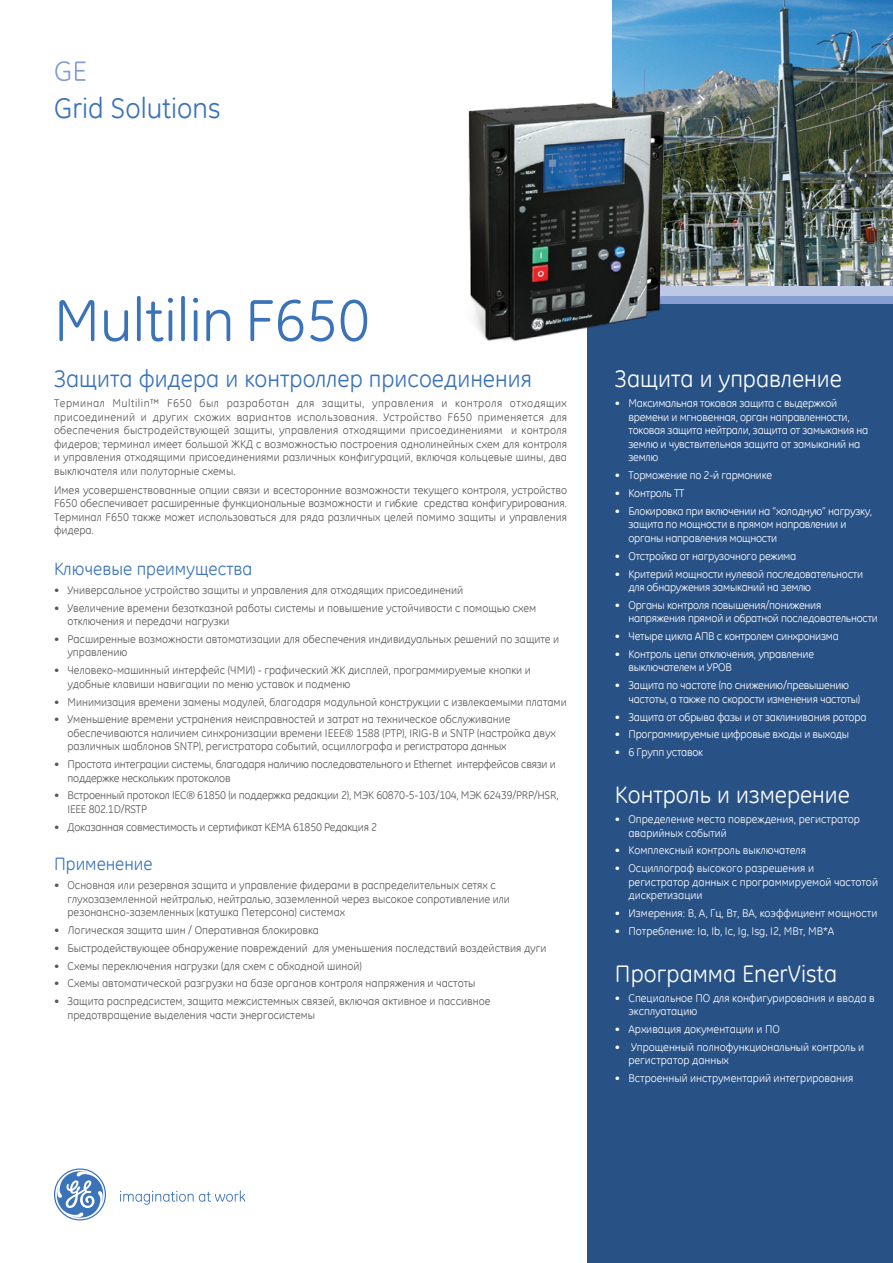
<style>
.page{position:relative;width:893px;height:1263px;background:#fff}
.page>*{position:absolute;margin:0;border:0;box-sizing:border-box;transform-origin:0 0}
.t1{font:60px "GE Inspira";color:#3b73b9}
.t2{font:28.5px "GE Inspira";color:#3b73b9}
.t3{font:24px "GE Inspira";color:#fff}
.t4{font:24px "GE Inspira";color:#3b73b9}
.t5{font:18px "GE Inspira";color:#3b73b9}
.t6{font:11.25px/13.5px "GE Inspira";color:#58595b}
.t7{font:11.25px/13.5px "GE Inspira";letter-spacing:-.02em;color:#fff}
.t8{font:11.25px/13.5px "GE Inspira";color:#fff}
.t9{font:11.25px/13.5px "GE Inspira";letter-spacing:-.02em;color:#58595b}
</style>
<div class="page">
<svg style="left:55px;top:61px;width:31px;height:20px"></svg>
<div style="left:587px;top:296px;width:306px;height:967px;background:#285186"></div>
<div style="left:587px;top:294px;width:306px;height:10px;background:#869ed1"></div>
<div style="left:587px;top:286px;width:306px;height:10px;background:#bdc8e7"></div>
<svg style="left:120px;top:1190px;width:125px;height:15px"></svg>
<svg style="left:54px;top:1168px;width:52px;height:52px"></svg>
<img style="left:612px;top:0;width:281px;height:286px">
<img style="left:468px;top:81px;width:265px;height:261px">
<h2 class="t2" style="left:54px;top:90px;width:168px">Grid Solutions</h2>
<h1 class="t1" style="left:54px;top:281px;width:317px">Multilin F650</h1>
<h3 class="t4" style="left:54px;top:363px;width:479px">Защита фидера и контроллер присоединения</h3>
<p class="t6" style="left:54px;top:396px;width:515px;text-align:justify">Терминал Multilin™ F650 был разработан для защиты, управления и контроля отходящих присоединений и других схожих вариантов использования. Устройство F650 применяется для обеспечения быстродействующей защиты, управления отходящими присоединениями и контроля фидеров; терминал имеет большой ЖКД с возможностью построения однолинейных схем для контроля и управления отходящими присоединениями различных конфигураций, включая кольцевые шины, два выключателя или полуторные схемы.</p>
<p class="t6" style="left:54px;top:483px;width:515px;text-align:justify">Имея усовершенствованные опции связи и всесторонние возможности текущего контроля, устройство F650 обеспечивает расширенные функциональные возможности и гибкие средства конфигурирования.<br>Терминал F650 также может использоваться для ряда различных целей помимо защиты и управления фидера.</p>
<h3 class="t5" style="left:54px;top:557px;width:200px">Ключевые преимущества</h3>
<p class="t6" style="left:54px;top:583px;width:411px">• Универсальное устройство защиты и управления для отходящих присоединений</p>
<p class="t6" style="left:68px;top:601px;width:470px;text-indent:-14px">• Увеличение времени безотказной работы системы и повышение устойчивости с помощью схем отключения и передачи нагрузки</p>
<p class="t6" style="left:68px;top:632px;width:493px;text-indent:-14px">• Расширенные возможности автоматизации для обеспечения индивидуальных решений по защите и управлению</p>
<p class="t6" style="left:68px;top:663px;width:465px;text-indent:-14px">• Человеко-машинный интерфейс (ЧМИ) - графический ЖК дисплей, программируемые кнопки и удобные клавиши навигации по меню уставок и подменю</p>
<p class="t6" style="left:54px;top:695px;width:514px">• Минимизация времени замены модулей, благодаря модульной конструкции с извлекаемыми платами</p>
<p class="t6" style="left:68px;top:712px;width:490px;text-indent:-14px">• Уменьшение времени устранения неисправностей и затрат на техническое обслуживание обеспечиваются наличием синхронизации времени IEEE® 1588 (PTP), IRIG-B и SNTP (настройка двух различных шаблонов SNTP), регистратора событий, осциллографа и регистратора данных</p>
<p class="t9" style="left:68px;top:757px;width:490px;text-indent:-14px">• Простота интеграции системы, благодаря наличию последовательного и Ethernet интерфейсов связи и поддержке нескольких протоколов</p>
<p class="t9" style="left:68px;top:788px;width:493px;text-indent:-14px">• Встроенный протокол IEC® 61850 (и поддержка редакции 2), МЭК 60870-5-103/104, МЭК 62439/PRP/HSR,<br>IEEE 802.1D/RSTP</p>
<p class="t9" style="left:54px;top:820px;width:325px">• Доказанная совместимость и сертификат KEMA 61850 Редакция 2</p>
<h3 class="t5" style="left:54px;top:852px;width:100px">Применение</h3>
<p class="t6" style="left:68px;top:878px;width:444px;text-indent:-14px">• Основная или резервная защита и управление фидерами в распределительных сетях с глухозаземленной нейтралью, нейтралью, заземленной через высокое сопротивление или резонансно-заземленных (катушка Петерсона) системах</p>
<p class="t6" style="left:54px;top:923px;width:266px">• Логическая защита шин / Оперативная блокировка</p>
<p class="t6" style="left:54px;top:941px;width:494px">• Быстродействующее обнаружение повреждений для уменьшения последствий воздействия дуги</p>
<p class="t6" style="left:54px;top:959px;width:309px">• Схемы переключения нагрузки (для схем с обходной шиной)</p>
<p class="t6" style="left:54px;top:976px;width:423px">• Схемы автоматической разгрузки на базе органов контроля напряжения и частоты</p>
<p class="t6" style="left:68px;top:994px;width:424px;text-indent:-14px">• Защита распредсистем, защита межсистемных связей, включая активное и пассивное предотвращение выделения части энергосистемы</p>
<h3 class="t3" style="left:615px;top:363px;width:228px">Защита и управление</h3>
<p class="t7" style="left:628px;top:396px;width:241px;text-indent:-14px">• Максимальная токовая защита с выдержкой времени и мгновенная, орган направленности, токовая защита нейтрали, защита от замыкания на землю и чувствительная защита от замыканий на землю</p>
<p class="t7" style="left:615px;top:468px;width:159px">• Торможение по 2-й гармонике</p>
<p class="t7" style="left:615px;top:486px;width:71px">• Контроль ТТ</p>
<p class="t7" style="left:628px;top:504px;width:245px;text-indent:-14px">• Блокировка при включении на “холодную” нагрузку, защита по мощности в прямом направлении и органы направления мощности</p>
<p class="t7" style="left:615px;top:549px;width:183px">• Отстройка от нагрузочного режима</p>
<p class="t7" style="left:628px;top:567px;width:236px;text-indent:-14px">• Критерий мощности нулевой последовательности для обнаружения замыканий на землю</p>
<p class="t7" style="left:628px;top:598px;width:251px;text-indent:-14px">• Органы контроля повышения/понижения напряжения прямой и обратной последовательности</p>
<p class="t7" style="left:615px;top:629px;width:225px">• Четыре цикла АПВ с контролем синхронизма</p>
<p class="t7" style="left:628px;top:647px;width:187px;text-indent:-14px">• Контроль цепи отключения, управление выключателем и УРОВ</p>
<p class="t7" style="left:628px;top:678px;width:233px;text-indent:-14px">• Защита по частоте (по снижению/превышению частоты, а также по скорости изменения частоты)</p>
<p class="t7" style="left:615px;top:710px;width:253px">• Защита от обрыва фазы и от заклинивания ротора</p>
<p class="t7" style="left:615px;top:727px;width:236px">• Программируемые цифровые входы и выходы</p>
<p class="t7" style="left:615px;top:745px;width:90px">• 6 Групп уставок</p>
<h3 class="t3" style="left:615px;top:779px;width:237px">Контроль и измерение</h3>
<p class="t8" style="left:628px;top:812px;width:233px;text-indent:-14px">• Определение места повреждения, регистратор аварийных событий</p>
<p class="t8" style="left:615px;top:843px;width:192px">• Комплексный контроль выключателя</p>
<p class="t8" style="left:628px;top:861px;width:251px;text-indent:-14px">• Осциллограф высокого разрешения и регистратор данных с программируемой частотой дискретизации</p>
<p class="t8" style="left:615px;top:906px;width:264px">• Измерения: В, А, Гц, Вт, ВА, коэффициент мощности</p>
<p class="t8" style="left:615px;top:924px;width:221px">• Потребление: Ia, Ib, Ic, Ig, Isg, I2, МВт, МВ*А</p>
<h3 class="t3" style="left:615px;top:958px;width:224px">Программа EnerVista</h3>
<p class="t8" style="left:628px;top:991px;width:248px;text-indent:-14px">• Специальное ПО для конфигурирования и ввода в эксплуатацию</p>
<p class="t8" style="left:615px;top:1022px;width:167px">• Архивация документации и ПО</p>
<p class="t8" style="left:628px;top:1040px;width:237px;text-indent:-14px">• Упрощенный полнофункциональный контроль и регистратор данных</p>
<p class="t8" style="left:615px;top:1071px;width:240px">• Встроенный инструментарий интегрирования</p>
</div>
